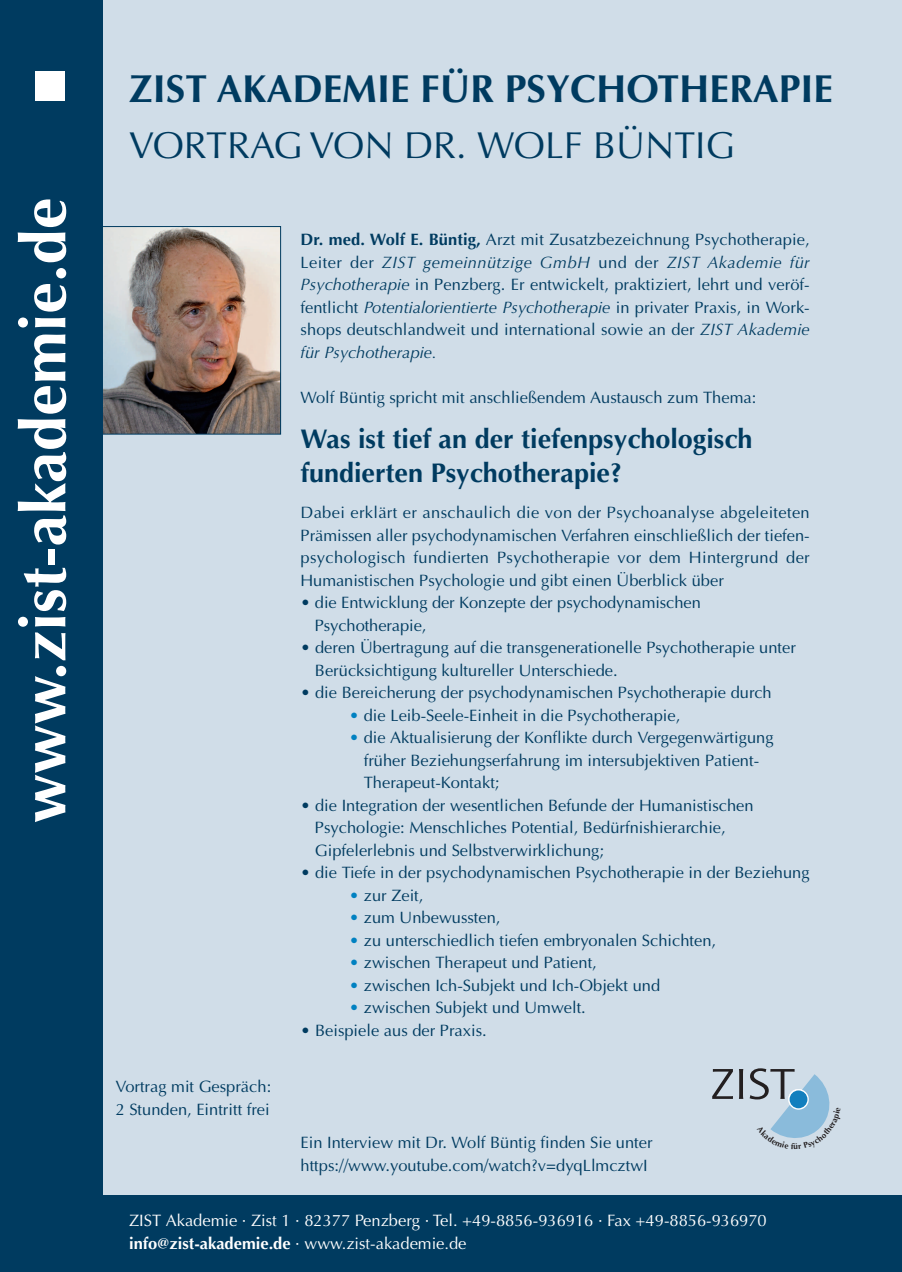
<style>
.page{position:relative;width:902px;height:1272px;background:#fff}
.page>*{position:absolute;margin:0;border:0;box-sizing:border-box;transform-origin:0 0}
.t1{font:700 63.3px "Optima";color:#fff}
.t2{font:700 39px "Optima";color:#003b60}
.t3{font:37.5px "Optima";color:#003b60}
.t4{font:700 27px/34.5px "Optima";color:#003b60}
.t5{font:16.5px/22.5px "Optima";color:#003b60}
.t6{font:16.5px/23.2px "Optima";color:#fff}
.s1{font-weight:700}
.s2{font-style:italic}
.s3{color:#0081c1}
</style>
<div class="page">
<div style="left:0;top:0;width:901px;height:1271px;background:#d0dde8"></div>
<div style="left:0;top:0;width:102px;height:1271px;background:#003b60"></div>
<img style="left:104px;top:228px;width:175px;height:204px">
<div style="left:102px;top:226px;width:179px;height:208px;border:1px solid #003b60"></div>
<div style="left:0;top:1195px;width:901px;height:76px;background:#003b60"></div>
<div style="left:35px;top:71px;width:29px;height:30px;background:#fff"></div>
<svg style="left:712px;top:1069px;width:20px;height:29px"></svg>
<svg style="left:739px;top:1069px;width:4px;height:29px"></svg>
<svg style="left:749px;top:1068px;width:81px;height:70px"></svg>
<h1 class="t1" style="left:7px;top:823px;width:627px;rotate:-90deg">www.zist-akademie.de</h1>
<h2 class="t2" style="left:129px;top:66px;width:705px">ZIST AKADEMIE FÜR PSYCHOTHERAPIE</h2>
<h3 class="t3" style="left:129px;top:123px;width:607px">VORTRAG VON DR. WOLF BÜNTIG</h3>
<p class="t5" style="left:116px;top:1075px;width:157px">Vortrag mit Gespräch:<br>2 Stunden, Eintritt frei</p>
<p class="t5" style="left:300px;top:228px;width:510px;text-align:justify"><span class="s1">Dr. med. Wolf E. Büntig,</span> Arzt mit Zusatzbezeichnung Psychotherapie, Leiter der <span class="s2">ZIST gemeinnützige GmbH</span> und der <span class="s2">ZIST Akademie für Psychotherapie</span> in Penzberg. Er entwickelt, praktiziert, lehrt und veröf&shy;fentlicht <span class="s2">Potentialorientierte Psychotherapie</span> in privater Praxis, in Work&shy;shops deutschlandweit und international sowie an der <span class="s2">ZIST Akademie für Psychotherapie.</span></p>
<p class="t5" style="left:300px;top:385px;width:457px">Wolf Büntig spricht mit anschließendem Austausch zum Thema:</p>
<h3 class="t4" style="left:300px;top:421px;width:453px">Was ist tief an der tiefenpsychologisch fundierten Psychotherapie?</h3>
<p class="t5" style="left:300px;top:501px;width:510px;text-align:justify">Dabei erklärt er anschaulich die von der Psychoanalyse abgeleiteten Prämissen aller psychodynamischen Verfahren einschließlich der tiefen&shy;psychologisch fundierten Psychotherapie vor dem Hintergrund der Humanistischen Psychologie und gibt einen Überblick über</p>
<p class="t5" style="left:315px;top:591px;width:387px;text-indent:-14px">• die Entwicklung der Konzepte der psychodynamischen<br>Psychotherapie,</p>
<p class="t5" style="left:315px;top:636px;width:482px;text-indent:-14px">• deren Übertragung auf die transgenerationelle Psychotherapie unter<br>Berücksichtigung kultureller Unterschiede.</p>
<p class="t5" style="left:300px;top:681px;width:472px">• die Bereicherung der psychodynamischen Psychotherapie durch</p>
<p class="t5" style="left:349px;top:703px;width:332px"><span class="s3">•</span> die Leib-Seele-Einheit in die Psychotherapie,</p>
<p class="t5" style="left:364px;top:726px;width:411px;text-indent:-15px"><span class="s3">•</span> die Aktualisierung der Konflikte durch Vergegenwärtigung früher Beziehungserfahrung im intersubjektiven Patient-<br>Therapeut-Kontakt;</p>
<p class="t5" style="left:315px;top:793px;width:440px;text-indent:-14px">• die Integration der wesentlichen Befunde der Humanistischen<br>Psychologie: Menschliches Potential, Bedürfnishierarchie,<br>Gipfelerlebnis und Selbstverwirklichung;</p>
<p class="t5" style="left:300px;top:861px;width:510px">• die Tiefe in der psychodynamischen Psychotherapie in der Beziehung</p>
<p class="t5" style="left:349px;top:883px;width:76px"><span class="s3">•</span> zur Zeit,</p>
<p class="t5" style="left:349px;top:906px;width:153px"><span class="s3">•</span> zum Unbewussten,</p>
<p class="t5" style="left:349px;top:928px;width:368px"><span class="s3">•</span> zu unterschiedlich tiefen embryonalen Schichten,</p>
<p class="t5" style="left:349px;top:951px;width:249px"><span class="s3">•</span> zwischen Therapeut und Patient,</p>
<p class="t5" style="left:349px;top:973px;width:312px"><span class="s3">•</span> zwischen Ich-Subjekt und Ich-Objekt und</p>
<p class="t5" style="left:349px;top:996px;width:238px"><span class="s3">•</span> zwischen Subjekt und Umwelt.</p>
<p class="t5" style="left:300px;top:1018px;width:188px">• Beispiele aus der Praxis.</p>
<p class="t5" style="left:300px;top:1131px;width:353px">Ein Interview mit Dr. Wolf Büntig finden Sie unter https://www.youtube.com/watch?v=dyqLlmcztwI</p>
<p class="t6" style="left:129px;top:1208px;width:639px">ZIST Akademie · Zist 1 · 82377 Penzberg · Tel. +49-8856-936916 · Fax +49-8856-936970 <span class="s1">info@zist-akademie.de</span> · www.zist-akademie.de</p>
</div>
